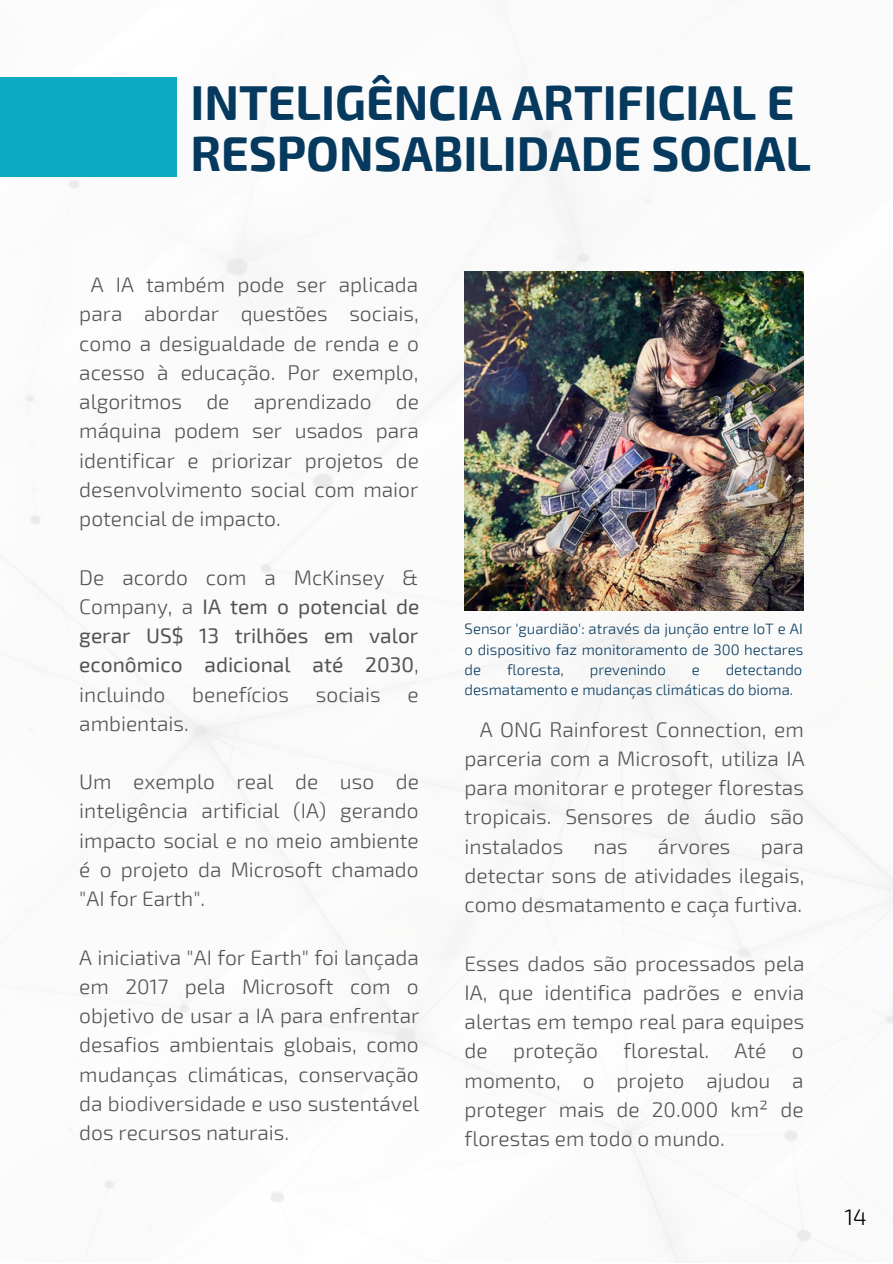
<style>
.page{position:relative;width:893px;height:1264px;background:#fff}
.page>*{position:absolute;margin:0;border:0;box-sizing:border-box;transform-origin:0 0}
.t1{font:700 48px/50.6px "Exo 2";color:#05395e}
.t2{font:300 22.5px "Exo 2";color:#000}
.t3{font:300 21px/29.2px "Exo 2";color:#545454;text-align:justify}
.t4{font:21px/29.2px "Exo 2";color:#545454;text-align:justify}
.t5{font:300 15px/20.2px "Exo 2";color:#05395e;text-align:justify}
.s1{font-weight:300}
</style>
<div class="page">
<img style="left:3px;top:0;width:889px;height:1262px">
<div style="left:0;top:77px;width:177px;height:100px;background:#0eabc4"></div>
<img style="left:464px;top:272px;width:339px;height:338px">
<p class="t1" style="left:190px;top:75px;width:622px">INTELIGÊNCIA ARTIFICIAL E<br>RESPONSABILIDADE SOCIAL</p>
<p class="t3" style="left:79px;top:269px;width:341px;text-indent:11px">A IA também pode ser aplicada para abordar questões sociais, como a desigualdade de renda e o acesso à educação. Por exemplo, algoritmos de aprendizado de máquina podem ser usados para identificar e priorizar projetos de desenvolvimento social com maior potencial de impacto.</p>
<p class="t4" style="left:79px;top:561px;width:341px"><span class="s1">De acordo com a McKinsey &amp; Company, a</span> IA tem o potencial de gerar US$ 13 trilhões em valor econômico adicional até 2030<span class="s1">, incluindo</span></p>
<p class="t3" style="left:192px;top:678px;width:98px">benefícios</p>
<p class="t3" style="left:316px;top:678px;width:66px">sociais</p>
<p class="t3" style="left:407px;top:678px;width:13px">e</p>
<p class="t3" style="left:79px;top:707px;width:111px">ambientais.</p>
<p class="t3" style="left:79px;top:766px;width:341px">Um exemplo real de uso de inteligência artificial (IA) gerando impacto social e no meio ambiente é o projeto da Microsoft chamado "AI for Earth".</p>
<p class="t3" style="left:79px;top:941px;width:341px">A iniciativa "AI for Earth" foi lançada em 2017 pela Microsoft com o objetivo de usar a IA para enfrentar desafios ambientais globais, como mudanças climáticas, conservação da biodiversidade e uso sustentável dos recursos naturais.</p>
<p class="t5" style="left:464px;top:618px;width:340px">Sensor 'guardião': através da junção entre IoT e AI o dispositivo faz monitoramento de 300 hectares de</p>
<p class="t5" style="left:507px;top:658px;width:58px">floresta,</p>
<p class="t5" style="left:589px;top:658px;width:78px">prevenindo</p>
<p class="t5" style="left:691px;top:658px;width:10px">e</p>
<p class="t5" style="left:464px;top:658px;width:339px;text-indent:261px">detectando desmatamento e mudanças climáticas do bioma.</p>
<p class="t3" style="left:464px;top:713px;width:341px;text-indent:15px">A ONG Rainforest Connection, em parceria com a Microsoft, utiliza IA para monitorar e proteger florestas tropicais. Sensores de áudio são instalados</p>
<p class="t3" style="left:593px;top:830px;width:36px">nas</p>
<p class="t3" style="left:658px;top:830px;width:74px">árvores</p>
<p class="t3" style="left:464px;top:830px;width:341px;text-indent:296px">para detectar sons de atividades ilegais, como desmatamento e caça furtiva.</p>
<p class="t3" style="left:464px;top:947px;width:341px">Esses dados são processados pela IA, que identifica padrões e envia alertas em tempo real para equipes de proteção florestal. Até o momento, o projeto ajudou a proteger mais de 20.000 km² de florestas em todo o mundo.</p>
<p class="t2" style="left:844px;top:1202px;width:24px">14</p>
</div>
